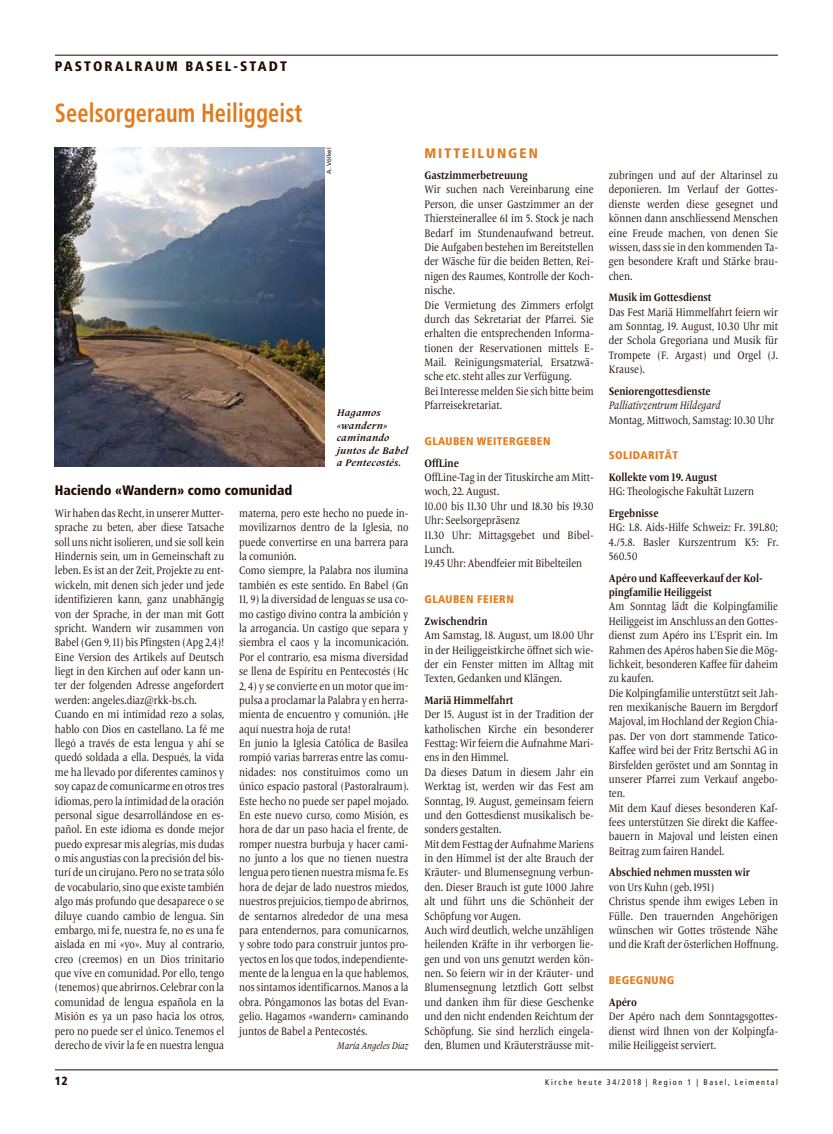
<style>
.page{position:relative;width:833px;height:1134px;background:#fff}
.page>*{position:absolute;margin:0;border:0;box-sizing:border-box;transform-origin:0 0}
.t1{font:700 condensed 26.25px "Frutiger";letter-spacing:.005em;color:#e37a1b;scale:.85 1}
.t2{font:900 condensed 13.75px "Frutiger";color:#1f0c00}
.t3{font:900 condensed 13.75px "Frutiger";letter-spacing:.15em;color:#1f0c00}
.t4{font:900 condensed 13.75px "Frutiger";letter-spacing:.15em;color:#e37a1b}
.t5{font:900 condensed 11.88px "Frutiger";color:#1f0c00}
.t6{font:11.25px/14.4px "Frutiger Serif LT Pro";color:#1f0c00;scale:.85 1}
.t7{font:11.25px/14.4px "Frutiger Serif LT Pro";color:#1f0c00;scale:.84 1}
.t8{font:700 11.25px/14.4px "Frutiger Serif LT Pro";color:#1f0c00;scale:.85 1}
.t9{font:italic 11.25px "Frutiger Serif LT Pro";color:#1f0c00;scale:.85 1}
.t10{font:900 condensed 11.12px "Frutiger";letter-spacing:.04em;color:#e37a1b}
.t11{font:italic 700 10px/12.5px "Frutiger Serif LT Pro";letter-spacing:.025em;color:#1f0c00}
.t12{font:italic 10px "Frutiger Serif LT Pro";color:#1f0c00;scale:.85 1}
.t13{font:condensed 8.12px "Frutiger";letter-spacing:.2em;color:#1f0c00}
.t14{font:6.25px "Frutiger";color:#1f0c00}
</style>
<div class="page">
<hr style="left:55px;top:1070px;width:723px;height:1px;background:#1f0c00">
<hr style="left:55px;top:55px;width:723px;height:1px;background:#1f0c00">
<img style="left:55px;top:148px;width:269px;height:319px">
<p class="t3" style="left:55px;top:58px;width:233px">PASTORALRAUM BASEL-STADT</p>
<h1 class="t1" style="left:55px;top:97px;width:293px">Seelsorgeraum Heiliggeist</h1>
<p class="t14" style="left:325px;top:174px;width:28px;rotate:-90deg">A. Völkel</p>
<p class="t11" style="left:337px;top:406px;width:73px">Hagamos «wandern» caminando juntos de Babel a Pentecostés.</p>
<p class="t2" style="left:55px;top:482px;width:239px">Haciendo «Wandern» como comunidad</p>
<p class="t7" style="left:55px;top:506px;width:203px">Wir haben das Recht, in unserer Mutter&shy;sprache zu beten, aber diese Tatsache soll uns nicht isolieren, und sie soll kein Hindernis sein, um in Gemeinschaft zu leben. Es ist an der Zeit, Projekte zu ent&shy;wickeln, mit denen sich jeder und jede identifizieren kann, ganz unabhängig von der Sprache, in der man mit Gott spricht. Wandern wir zusammen von Babel (Gen 9, 11) bis Pfingsten (Apg 2,4)!<br>Eine Version des Artikels auf Deutsch liegt in den Kirchen auf oder kann un&shy;ter der folgenden Adresse angefordert werden: angeles.diaz@rkk-bs.ch.<br>Cuando en mi intimidad rezo a solas, hablo con Dios en castellano. La fé me llegó a través de esta lengua y ahí se quedó soldada a ella. Después, la vida me ha llevado por diferentes caminos y soy capaz de comunicarme en otros tres idiomas, pero la íntimidad de la oración personal sigue desarrollándose en es&shy;pañol. En este idioma es donde mejor puedo expresar mis alegrías, mis dudas o mis angustias con la precisión del bis&shy;turí de un cirujano. Pero no se trata sólo de vocabulario, sino que existe también algo más profundo que desaparece o se diluye cuando cambio de lengua. Sin embargo, mi fe, nuestra fe, no es una fe aislada en mi «yo». Muy al contrario, creo (creemos) en un Dios trinitario que vive en comunidad. Por ello, tengo (tenemos) que abrirnos. Celebrar con la comunidad de lengua española en la Misión es ya un paso hacia los otros, pero no puede ser el único. Tenemos el derecho de vivir la fe en nuestra lengua</p>
<p class="t6" style="left:239px;top:506px;width:201px">materna, pero este hecho no puede in&shy;movilizarnos dentro de la Iglesia, no puede convertirse en una barrera para la comunión.<br>Como siempre, la Palabra nos ilumina también es este sentido. En Babel (Gn 11, 9) la diversidad de lenguas se usa co&shy;mo castigo divino contra la ambición y la arrogancia. Un castigo que separa y siembra el caos y la incomunicación.<br>Por el contrario, esa misma diversidad se llena de Espíritu en Pentecostés (Hc 2, 4) y se convierte en un motor que im&shy;pulsa a proclamar la Palabra y en herra&shy;mienta de encuentro y comunión. ¡He aquí nuestra hoja de ruta!<br>En junio la Iglesia Católica de Basilea rompió varias barreras entre las comu&shy;nidades: nos constituimos como un único espacio pastoral (Pastoralraum).<br>Este hecho no puede ser papel mojado.<br>En este nuevo curso, como Misión, es hora de dar un paso hacia el frente, de romper nuestra burbuja y hacer cami&shy;no junto a los que no tienen nuestra lengua pero tienen nuestra misma fe. Es hora de dejar de lado nuestros miedos, nuestros prejuicios, tiempo de abrirnos, de sentarnos alrededor de una mesa para entendernos, para comunicarnos, y sobre todo para construir juntos pro&shy;yectos en los que todos, independiente&shy;mente de la lengua en la que hablemos, nos sintamos identificarnos. Manos a la obra. Póngamonos las botas del Evan&shy;gelio. Hagamos «wandern» caminando juntos de Babel a Pentecostés.</p>
<p class="t12" style="left:337px;top:1039px;width:85px">María Angeles Diaz</p>
<p class="t4" style="left:424px;top:144px;width:115px">MITTEILUNGEN</p>
<p class="t8" style="left:424px;top:168px;width:123px">Gastzimmerbetreuung</p>
<p class="t6" style="left:424px;top:183px;width:201px">Wir suchen nach Vereinbarung eine Person, die unser Gastzimmer an der Thiersteinerallee 61 im 5. Stock je nach Bedarf im Stundenaufwand betreut.<br>Die Aufgaben bestehen im Bereitstellen der Wäsche für die beiden Betten, Rei&shy;nigen des Raumes, Kontrolle der Koch&shy;nische.<br>Die Vermietung des Zimmers erfolgt durch das Sekretariat der Pfarrei. Sie erhalten die entsprechenden Informa&shy;tionen der Reservationen mittels E-Mail. Reinigungsmaterial, Ersatzwä&shy;sche etc. steht alles zur Verfügung.<br>Bei Interesse melden Sie sich bitte beim Pfarreisekretariat.</p>
<p class="t10" style="left:424px;top:434px;width:128px">GLAUBEN WEITERGEBEN</p>
<p class="t8" style="left:424px;top:456px;width:42px">OffLine</p>
<p class="t6" style="left:424px;top:470px;width:201px">OffLine-Tag in der Tituskirche am Mitt&shy;woch, 22. August.<br>10.00 bis 11.30 Uhr und 18.30 bis 19.30<br>Uhr: Seelsorgepräsenz<br>11.30 Uhr: Mittagsgebet und Bibel-<br>Lunch.<br>19.45 Uhr: Abendfeier mit Bibelteilen</p>
<p class="t10" style="left:424px;top:593px;width:91px">GLAUBEN FEIERN</p>
<p class="t8" style="left:424px;top:614px;width:76px">Zwischendrin</p>
<p class="t6" style="left:424px;top:628px;width:201px;text-align:justify">Am Samstag, 18. August, um 18.00 Uhr in der Heiliggeistkirche öffnet sich wie&shy;der ein Fenster mitten im Alltag mit Texten, Gedanken und Klängen.</p>
<p class="t8" style="left:424px;top:693px;width:106px">Mariä Himmelfahrt</p>
<p class="t6" style="left:424px;top:707px;width:201px">Der 15. August ist in der Tradition der katholischen Kirche ein besonderer Festtag: Wir feiern die Aufnahme Mari&shy;ens in den Himmel.<br>Da dieses Datum in diesem Jahr ein Werktag ist, werden wir das Fest am Sonntag, 19. August, gemeinsam feiern und den Gottesdienst musikalisch be&shy;sonders gestalten.<br>Mit dem Festtag der Aufnahme Mariens in den Himmel ist der alte Brauch der Kräuter- und Blumensegnung verbun&shy;den. Dieser Brauch ist gute 1000 Jahre alt und führt uns die Schönheit der Schöpfung vor Augen.<br>Auch wird deutlich, welche unzähligen heilenden Kräfte in ihr verborgen lie&shy;gen und von uns genutzt werden kön&shy;nen. So feiern wir in der Kräuter- und Blumensegnung letztlich Gott selbst und danken ihm für diese Geschenke und den nicht endenden Reichtum der Schöpfung. Sie sind herzlich eingela&shy;den, Blumen und Kräutersträusse mit-</p>
<p class="t6" style="left:609px;top:168px;width:201px;text-align:justify">zubringen und auf der Altarinsel zu deponieren. Im Verlauf der Gottes&shy;dienste werden diese gesegnet und können dann anschliessend Menschen eine Freude machen, von denen Sie wissen, dass sie in den kommenden Ta&shy;gen besondere Kraft und Stärke brau&shy;chen.</p>
<p class="t8" style="left:609px;top:290px;width:122px">Musik im Gottesdienst</p>
<p class="t6" style="left:609px;top:305px;width:201px;text-align:justify">Das Fest Mariä Himmelfahrt feiern wir am Sonntag, 19. August, 10.30 Uhr mit der Schola Gregoriana und Musik für Trompete (F. Argast) und Orgel (J.<br>Krause).</p>
<p class="t8" style="left:609px;top:384px;width:121px">Seniorengottesdienste</p>
<p class="t9" style="left:609px;top:399px;width:133px">Palliativzentrum Hildegard</p>
<p class="t6" style="left:609px;top:413px;width:196px">Montag, Mittwoch, Samstag: 10.30 Uhr</p>
<p class="t10" style="left:609px;top:449px;width:71px">SOLIDARITÄT</p>
<p class="t8" style="left:609px;top:470px;width:129px">Kollekte vom 19. August</p>
<p class="t6" style="left:609px;top:485px;width:172px">HG: Theologische Fakultät Luzern</p>
<p class="t8" style="left:609px;top:506px;width:60px">Ergebnisse</p>
<p class="t6" style="left:609px;top:520px;width:201px;text-align:justify">HG: 1.8. Aids-Hilfe Schweiz: Fr. 391.80; 4./5.8. Basler Kurszentrum K5: Fr.<br>560.50</p>
<p class="t8" style="left:609px;top:571px;width:183px">Apéro und Kaffeeverkauf der Kol&shy;pingfamilie Heiliggeist</p>
<p class="t6" style="left:609px;top:600px;width:201px">Am Sonntag lädt die Kolpingfamilie Heiliggeist im Anschluss an den Gottes&shy;dienst zum Apéro ins L’Esprit ein. Im Rahmen des Apéros haben Sie die Mög&shy;lichkeit, besonderen Kaffee für daheim zu kaufen.<br>Die Kolpingfamilie unterstützt seit Jah&shy;ren mexikanische Bauern im Bergdorf Majoval, im Hochland der Region Chia&shy;pas. Der von dort stammende Tatico-Kaffee wird bei der Fritz Bertschi AG in Birsfelden geröstet und am Sonntag in unserer Pfarrei zum Verkauf angebo&shy;ten.<br>Mit dem Kauf dieses besonderen Kaf&shy;fees unterstützen Sie direkt die Kaffee&shy;bauern in Majoval und leisten einen Beitrag zum fairen Handel.</p>
<p class="t8" style="left:609px;top:865px;width:168px">Abschied nehmen mussten wir</p>
<p class="t6" style="left:609px;top:880px;width:201px">von Urs Kuhn (geb. 1951)<br>Christus spende ihm ewiges Leben in Fülle. Den trauernden Angehörigen wünschen wir Gottes tröstende Nähe und die Kraft der österlichen Hoffnung.</p>
<p class="t10" style="left:609px;top:974px;width:67px">BEGEGNUNG</p>
<p class="t8" style="left:609px;top:995px;width:35px">Apéro</p>
<p class="t6" style="left:609px;top:1009px;width:201px;text-align:justify">Der Apéro nach dem Sonntagsgottes&shy;dienst wird Ihnen von der Kolpingfa&shy;milie Heiliggeist serviert.</p>
<p class="t5" style="left:55px;top:1074px;width:14px">12</p>
<p class="t13" style="left:545px;top:1077px;width:234px">Kirche heute 34/2018 | Region 1 | Basel, Leimental</p>
</div>
